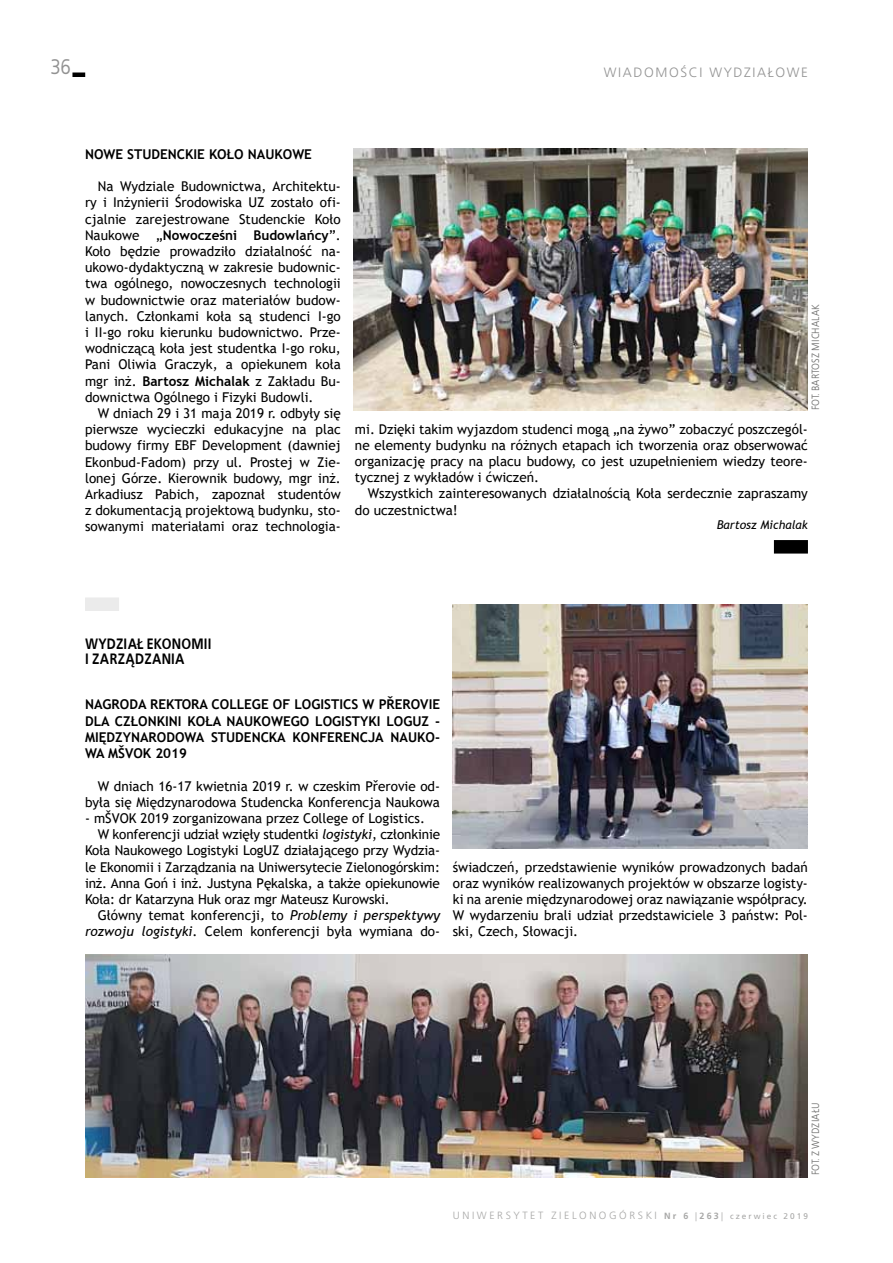
<style>
.page{position:relative;width:893px;height:1263px;background:#fff}
.page>*{position:absolute;margin:0;border:0;box-sizing:border-box;transform-origin:0 0}
.t1{font:21px "EFN Bureau OT";color:#929292}
.t2{font:700 15px/15px "EFN Bureau OT";letter-spacing:.01em;color:#000}
.t3{font:13.5px/16.2px "Trebuchet MS";color:#000;text-align:justify}
.t4{font:700 13.5px "Trebuchet MS";color:#000}
.t5{font:300 13.5px "Frutiger LT Pro";letter-spacing:.12em;color:#929292}
.t6{font:italic 12px "Trebuchet MS";color:#000}
.t7{font:300 10.5px "Frutiger LT Pro";letter-spacing:.245em;color:#a8a8a7}
.t8{font:10.5px "EFN Bureau OT";letter-spacing:.02em;color:#777776}
.s1{font-weight:700}
.s2{font-style:italic}
.s3{font-weight:700;font-size:9px}
.s4{font-size:9px}
.s5{font-weight:400;font-size:8.25px}
</style>
<div class="page">
<div style="left:72px;top:72px;width:13px;height:5px;background:#000"></div>
<div style="left:85px;top:597px;width:34px;height:14px;background:#ebebeb"></div>
<img style="left:354px;top:149px;width:454px;height:261px">
<div style="left:774px;top:540px;width:34px;height:13px;background:#000"></div>
<img style="left:85px;top:955px;width:723px;height:223px">
<img style="left:453px;top:604px;width:355px;height:244px">
<h1 class="t1" style="left:51px;top:55px;width:22px">36</h1>
<p class="t5" style="left:604px;top:65px;width:105px">WIADOMOŚCIWY</p>
<p class="t5" style="left:734px;top:65px;width:54px">DZIAŁOWE</p>
<p class="t4" style="left:85px;top:146px;width:228px">NOWE STUDENCKIE KOŁO NAUKOWE</p>
<p class="t3" style="left:85px;top:178px;width:257px;text-indent:13px">Na Wydziale Budownictwa, Architektu&shy;ry i Inżynierii Środowiska UZ zostało ofi&shy;cjalnie zarejestrowane Studenckie Koło Naukowe „<span class="s1">NOWOCZEŚNI BUDOWLAŃCY</span>”.<br>Koło będzie prowadziło działalność na&shy;ukowo-dydaktyczną w zakresie budownic&shy;twa ogólnego, nowoczesnych technologii w budownictwie oraz materiałów budow&shy;lanych. Członkami koła są studenci I-go i II-go roku kierunku budownictwo. Prze&shy;wodniczącą koła jest studentka I-go roku, Pani Oliwia Graczyk, a opiekunem koła mgr inż. <span class="s1">BARTOSZ MICHALAK</span> z Zakładu Bu&shy;downictwa Ogólnego i Fizyki Budowli.</p>
<p class="t3" style="left:85px;top:405px;width:257px;text-indent:13px">W dniach 29 i 31 maja 2019 r. odbyły się pierwsze wycieczki edukacyjne na plac budowy firmy EBF Development (dawniej Ekonbud-Fadom) przy ul. Prostej w Zie&shy;lonej Górze. Kierownik budowy, mgr inż.<br>Arkadiusz Pabich, zapoznał studentów z dokumentacją projektową budynku, sto&shy;sowanymi materiałami oraz technologia-</p>
<p class="t8" style="left:809px;top:410px;width:107px;rotate:-90deg">Fot. Bartosz Michalak</p>
<p class="t3" style="left:355px;top:420px;width:454px">mi. Dzięki takim wyjazdom studenci mogą „na żywo” zobaczyć poszczegól&shy;ne elementy budynku na różnych etapach ich tworzenia oraz obserwować organizację pracy na placu budowy, co jest uzupełnieniem wiedzy teore&shy;tycznej z wykładów i ćwiczeń.</p>
<p class="t3" style="left:355px;top:485px;width:454px;text-indent:13px">Wszystkich zainteresowanych działalnością Koła serdecznie zapraszamy do uczestnictwa!</p>
<p class="t6" style="left:717px;top:517px;width:93px">Bartosz Michalak</p>
<p class="t2" style="left:85px;top:636px;width:128px">WYDZIAŁ EKONOMII<br>I ZARZĄDZANIA</p>
<p class="t4" style="left:85px;top:696px;width:19px">NAGRODA</p>
<p class="t4" style="left:150px;top:696px;width:18px">REKTORA</p>
<p class="t4" style="left:212px;top:696px;width:18px">COLLEGE</p>
<p class="t4" style="left:273px;top:696px;width:37px">OF LOGISTICS</p>
<p class="t4" style="left:363px;top:696px;width:42px">W PŘERO</p>
<p class="t4" style="left:420px;top:696px;width:15px">VIE</p>
<p class="t4" style="left:85px;top:712px;width:9px">DLA</p>
<p class="t4" style="left:115px;top:712px;width:9px">CZŁONKINI</p>
<p class="t4" style="left:188px;top:712px;width:18px">KOŁA</p>
<p class="t4" style="left:227px;top:712px;width:20px">NAUKOWEGO</p>
<p class="t4" style="left:315px;top:712px;width:16px">LOGISTYKI</p>
<p class="t4" style="left:386px;top:712px;width:55px">LOGUZ -</p>
<p class="t4" style="left:85px;top:729px;width:20px">MIĘDZYNARODOWA</p>
<p class="t4" style="left:211px;top:729px;width:17px">STUDENCKA</p>
<p class="t4" style="left:293px;top:729px;width:18px">KONFERENCJA</p>
<p class="t4" style="left:391px;top:729px;width:19px">NAUKO</p>
<p class="t4" style="left:435px;top:729px;width:6px">-</p>
<p class="t4" style="left:85px;top:745px;width:103px">WA MŠVOK 2019</p>
<p class="t3" style="left:85px;top:777px;width:357px;text-align:right">W dniach 16-17 kwietnia 2019 r. w czeskim Přerovie od&shy;była się Międzynarodowa Studencka Konferencja Naukowa</p>
<p class="t3" style="left:85px;top:810px;width:341px">- mŠVOK 2019 zorganizowana przez College of Logistics.</p>
<p class="t3" style="left:98px;top:826px;width:344px">W konferencji udział wzięły studentki <span class="s2">logistyki</span>, członkinie</p>
<p class="t3" style="left:85px;top:842px;width:356px">Koła Naukowego Logistyki LogUZ działającego przy Wydzia-</p>
<p class="t3" style="left:85px;top:858px;width:356px">le Ekonomii i Zarządzania na Uniwersytecie Zielonogórskim:</p>
<p class="t3" style="left:85px;top:875px;width:356px">inż. Anna Goń i inż. Justyna Pękalska, a także opiekunowie</p>
<p class="t3" style="left:85px;top:891px;width:306px">Koła: dr Katarzyna Huk oraz mgr Mateusz Kurowski.</p>
<p class="t3" style="left:98px;top:907px;width:344px">Główny temat konferencji, to <span class="s2">Problemy i perspektywy</span></p>
<p class="t3" style="left:85px;top:923px;width:357px"><span class="s2">rozwoju logistyki</span>. Celem konferencji była wymiana do-</p>
<p class="t3" style="left:453px;top:859px;width:357px">świadczeń, przedstawienie wyników prowadzonych badań oraz wyników realizowanych projektów w obszarze logisty&shy;ki na arenie międzynarodowej oraz nawiązanie współpracy.<br>W wydarzeniu brali udział przedstawiciele 3 państw: Pol&shy;ski, Czech, Słowacji.</p>
<p class="t8" style="left:809px;top:1175px;width:74px;rotate:-90deg">Fot. Z WYDZIAŁU</p>
<p class="t7" style="left:453px;top:1209px;width:357px">UNIWERSYTET ZIELONOGÓRSKI <span class="s3">Nr 6</span> <span class="s4">|</span><span class="s3">263</span><span class="s4">|</span> <span class="s5">czerwiec 2019</span></p>
</div>
